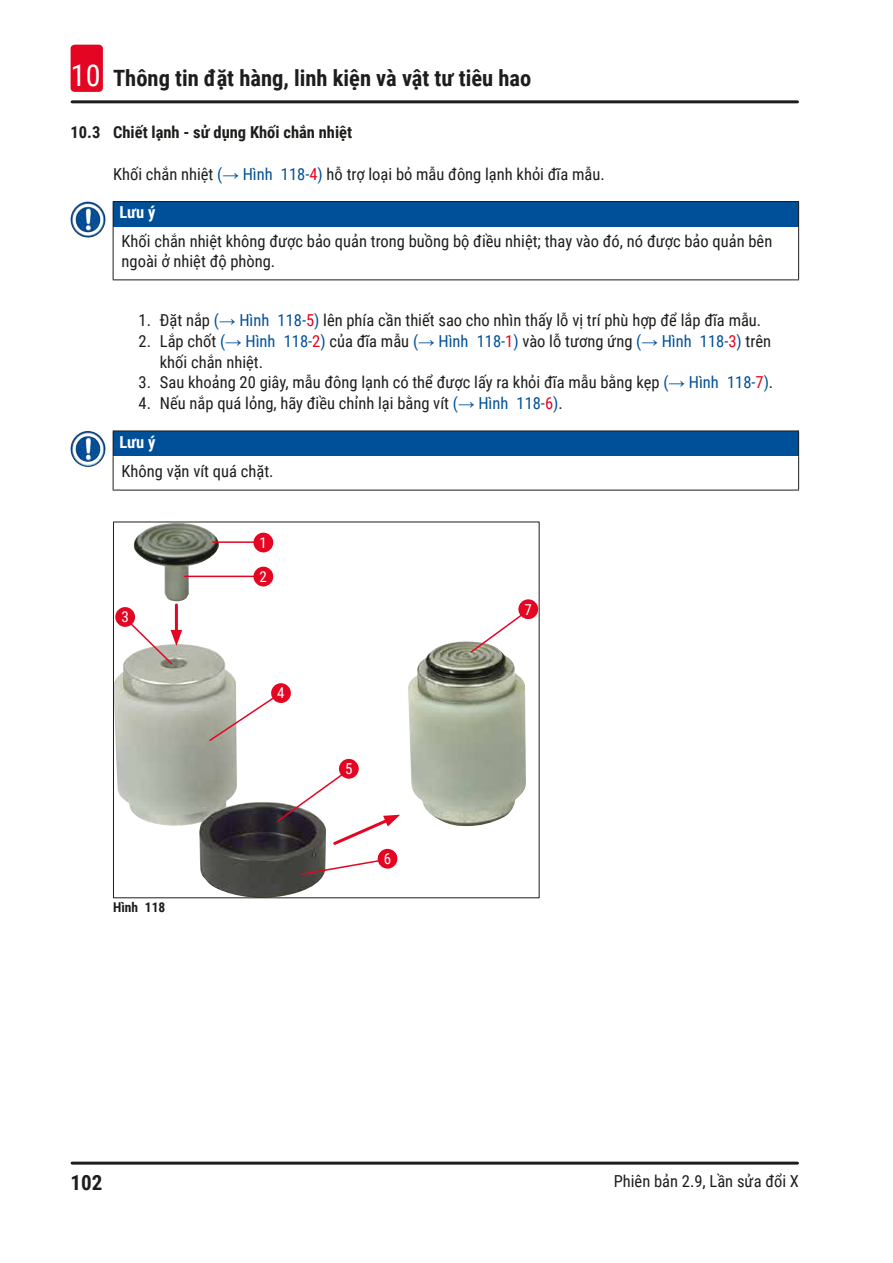
<style>
.page{position:relative;width:893px;height:1263px;background:#fff}
.page>*{position:absolute;margin:0;border:0;box-sizing:border-box;transform-origin:0 0}
.t1{font:700 22.5px "Roboto Condensed";color:#1d1d1b}
.t2{font:700 21px "Roboto Condensed";color:#1d1d1b}
.Source_of_danger{font:16.5px/19.8px "Roboto Condensed";color:#1d1d1b}
.Description_text{font:16.5px "Roboto Condensed";color:#1d1d1b}
.t3{font:700 16.5px "Roboto Condensed";color:#1d1d1b}
.Signalword__no_use_a{font:700 16.5px "Roboto Condensed";letter-spacing:-.005em;color:#fff}
.t4{font:15px "Roboto Condensed";color:#fff}
.t5{font:700 13.5px "Roboto Condensed";color:#1d1d1b}
.s1{font-weight:400;font-size:30px;color:#fff}
.s2{color:#005099}
.s3{font-family:"Arial";color:#005099}
.s4{color:#e40522}
</style>
<div class="page">
<hr style="left:72px;top:1161px;width:725px;height:3px;background:#1d1d1b">
<hr style="left:72px;top:100px;width:725px;height:3px;background:#1d1d1b">
<div style="left:71px;top:45px;width:32px;height:47px;background:#e40522;border-radius:4px"></div>
<div style="left:113px;top:202px;width:686px;height:25px;background:#005099"></div>
<svg style="left:113px;top:202px;width:1px;height:25px"></svg>
<hr style="left:113px;top:227px;width:1px;height:52px;background:#1d1d1b">
<hr style="left:798px;top:227px;width:1px;height:52px;background:#1d1d1b">
<hr style="left:113px;top:279px;width:686px;height:1px;background:#1d1d1b">
<hr style="left:113px;top:201px;width:686px;height:1px;background:#1d1d1b">
<svg style="left:798px;top:202px;width:1px;height:25px"></svg>
<img style="left:71px;top:202px;width:26px;height:36px">
<div style="left:113px;top:431px;width:686px;height:25px;background:#005099"></div>
<svg style="left:113px;top:432px;width:1px;height:24px"></svg>
<hr style="left:113px;top:456px;width:1px;height:34px;background:#1d1d1b">
<hr style="left:798px;top:456px;width:1px;height:34px;background:#1d1d1b">
<hr style="left:113px;top:490px;width:686px;height:1px;background:#1d1d1b">
<hr style="left:113px;top:431px;width:686px;height:1px;background:#1d1d1b">
<svg style="left:798px;top:431px;width:1px;height:25px"></svg>
<img style="left:71px;top:431px;width:26px;height:36px">
<img style="left:134px;top:524px;width:85px;height:77px">
<img style="left:408px;top:641px;width:118px;height:185px">
<img style="left:115px;top:644px;width:211px;height:252px">
<hr style="left:175px;top:605px;width:3px;height:31px;background:#e40522">
<svg style="left:208px;top:696px;width:67px;height:46px"></svg>
<svg style="left:276px;top:772px;width:124px;height:75px"></svg>
<svg style="left:129px;top:621px;width:53px;height:45px"></svg>
<svg style="left:469px;top:614px;width:55px;height:40px"></svg>
<svg style="left:300px;top:859px;width:80px;height:17px"></svg>
<hr style="left:213px;top:541px;width:41px;height:2px;background:#e40522">
<hr style="left:184px;top:576px;width:70px;height:1px;background:#e40522">
<div style="left:253px;top:533px;width:20px;height:19px;background:#e40522;border-radius:50%"></div>
<div style="left:378px;top:849px;width:19px;height:20px;background:#e40522;border-radius:50%"></div>
<div style="left:253px;top:567px;width:20px;height:19px;background:#e40522;border-radius:50%"></div>
<div style="left:518px;top:599px;width:20px;height:20px;background:#e40522;border-radius:50%"></div>
<div style="left:115px;top:607px;width:20px;height:20px;background:#e40522;border-radius:50%"></div>
<div style="left:271px;top:683px;width:20px;height:20px;background:#e40522;border-radius:50%"></div>
<div style="left:339px;top:759px;width:20px;height:20px;background:#e40522;border-radius:50%"></div>
<h1 class="t1" style="left:71px;top:63px;width:462px"><span class="s1">10</span> Thông tin đặt hàng, linh kiện và vật tư tiêu hao</h1>
<p class="t3" style="left:71px;top:121px;width:283px">10.3 Chiết lạnh - sử dụng Khối chắn nhiệt</p>
<p class="Description_text" style="left:113px;top:162px;width:493px">Khối chắn nhiệt <span class="s2">(</span><span class="s3">→</span> <span class="s2">Hình 118‑</span><span class="s4">4</span><span class="s2">)</span> hỗ trợ loại bỏ mẫu đông lạnh khỏi đĩa mẫu.</p>
<p class="Signalword__no_use_a" style="left:119px;top:201px;width:37px">Lưu ý</p>
<p class="Source_of_danger" style="left:122px;top:231px;width:652px">Khối chắn nhiệt không được bảo quản trong buồng bộ điều nhiệt; thay vào đó, nó được bảo quản bên ngoài ở nhiệt độ phòng.</p>
<p class="Source_of_danger" style="left:139px;top:309px;width:624px">1. Đặt nắp <span class="s2">(</span><span class="s3">→</span> <span class="s2">Hình 118‑</span><span class="s4">5</span><span class="s2">)</span> lên phía cần thiết sao cho nhìn thấy lỗ vị trí phù hợp để lắp đĩa mẫu.</p>
<p class="Source_of_danger" style="left:160px;top:330px;width:613px;line-height:20.9px;text-indent:-21px">2. Lắp chốt <span class="s2">(</span><span class="s3">→</span> <span class="s2">Hình 118‑</span><span class="s4">2</span><span class="s2">)</span> của đĩa mẫu <span class="s2">(</span><span class="s3">→</span> <span class="s2">Hình 118‑</span><span class="s4">1</span><span class="s2">)</span> vào lỗ tương ứng <span class="s2">(</span><span class="s3">→</span> <span class="s2">Hình 118‑</span><span class="s4">3</span><span class="s2">)</span> trên khối chắn nhiệt.</p>
<p class="Source_of_danger" style="left:139px;top:372px;width:636px">3. Sau khoảng 20 giây, mẫu đông lạnh có thể được lấy ra khỏi đĩa mẫu bằng kẹp <span class="s2">(</span><span class="s3">→</span> <span class="s2">Hình 118‑</span><span class="s4">7</span><span class="s2">)</span>.</p>
<p class="Source_of_danger" style="left:139px;top:393px;width:426px">4. Nếu nắp quá lỏng, hãy điều chỉnh lại bằng vít <span class="s2">(</span><span class="s3">→</span> <span class="s2">Hình 118‑</span><span class="s4">6</span><span class="s2">)</span>.</p>
<p class="Signalword__no_use_a" style="left:119px;top:430px;width:37px">Lưu ý</p>
<p class="Source_of_danger" style="left:122px;top:460px;width:153px">Không vặn vít quá chặt.</p>
<p class="t4" style="left:260px;top:532px;width:9px">1</p>
<p class="t4" style="left:121px;top:606px;width:9px">3</p>
<p class="t5" style="left:113px;top:898px;width:54px">Hình 118</p>
<p class="t4" style="left:260px;top:566px;width:9px">2</p>
<p class="t4" style="left:277px;top:682px;width:9px">4</p>
<p class="t4" style="left:345px;top:758px;width:9px">5</p>
<p class="t4" style="left:384px;top:848px;width:9px">6</p>
<p class="t4" style="left:524px;top:599px;width:9px">7</p>
<p class="t2" style="left:71px;top:1168px;width:33px">102</p>
<p class="Source_of_danger" style="left:614px;top:1170px;width:187px">Phiên bản 2.9, Lần sửa đổi X</p>
</div>
